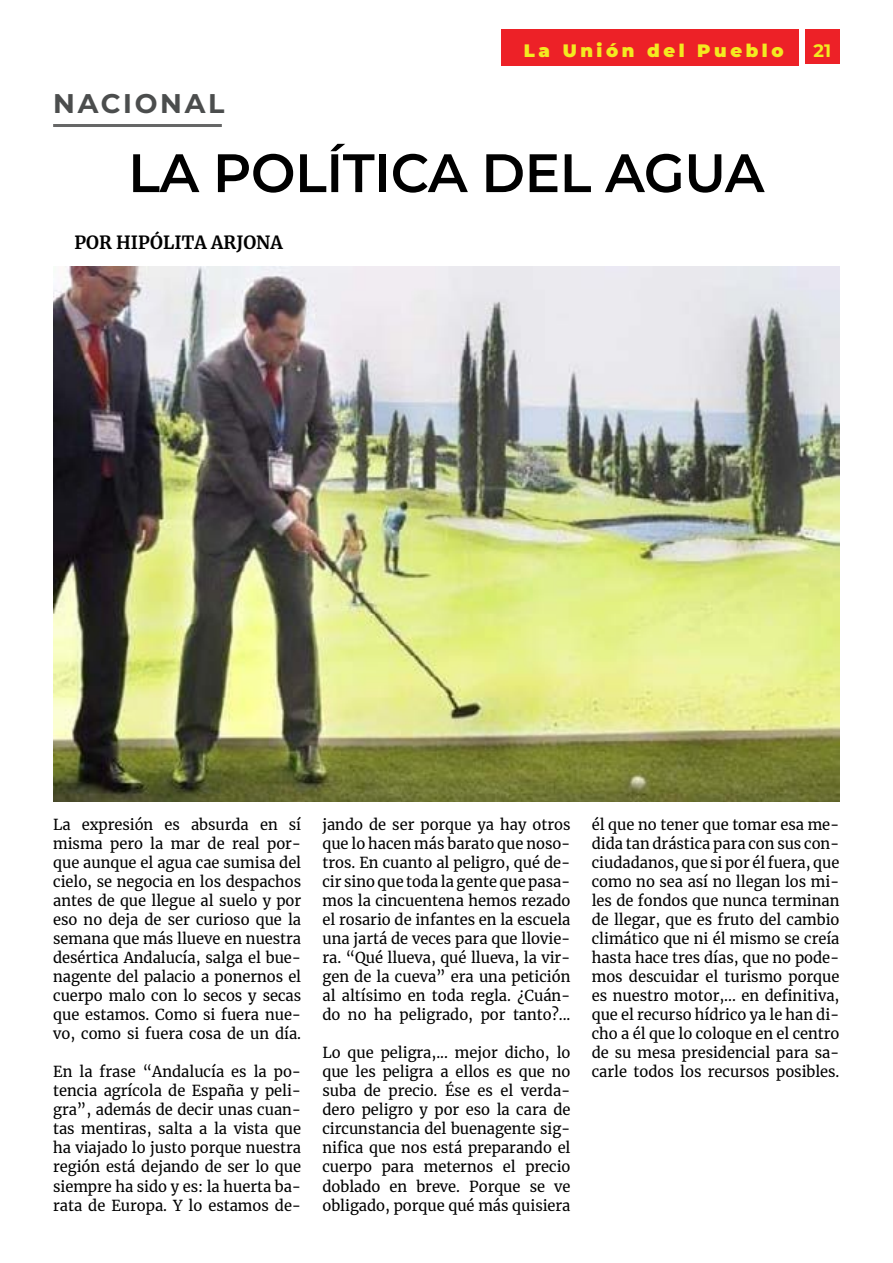
<style>
.page{position:relative;width:893px;height:1263px;background:#fff}
.page>*{position:absolute;margin:0;border:0;box-sizing:border-box;transform-origin:0 0}
.t1{font:600 54px "Montserrat";letter-spacing:-.01em;color:#000}
.t2{font:700 27px "Montserrat";letter-spacing:.1em;color:#4b4d4d}
.t3{font:700 18px "Merriweather";letter-spacing:.005em;color:#000}
.t4{font:900 18px "Montserrat";letter-spacing:.2em;color:#f3ea20}
.t5{font:700 18px "Montserrat";color:#f3ea20}
.t6{font:15px/19px "Merriweather";color:#000;text-align:justify}
</style>
<div class="page">
<div style="left:805px;top:30px;width:34px;height:34px;background:#ed2127"></div>
<div style="left:501px;top:30px;width:298px;height:36px;background:#ed2127"></div>
<hr style="left:53px;top:124px;width:169px;height:3px;background:#666767">
<img style="left:53px;top:266px;width:786px;height:536px">
<h2 class="t2" style="left:53px;top:85px;width:173px">NACIONAL</h2>
<p class="t4" style="left:524px;top:38px;width:261px">La Unión del Pueblo</p>
<p class="t5" style="left:813px;top:38px;width:19px">21</p>
<h1 class="t1" style="left:128px;top:137px;width:638px">LA POLÍTICA DEL AGUA</h1>
<p class="t3" style="left:74px;top:230px;width:210px">POR HIPÓLITA ARJONA</p>
<p class="t6" style="left:53px;top:814px;width:250px">La expresión es absurda en sí misma pero la mar de real por&shy;que aunque el agua cae sumisa del cielo, se negocia en los despachos antes de que llegue al suelo y por eso no deja de ser curioso que la semana que más llueve en nuestra desértica Andalucía, salga el bue&shy;nagente del palacio a ponernos el cuerpo malo con lo secos y secas que estamos. Como si fuera nue&shy;vo, como si fuera cosa de un día.</p>
<p class="t6" style="left:53px;top:1062px;width:250px">En la frase “Andalucía es la po&shy;tencia agrícola de España y peli&shy;gra”, además de decir unas cuan&shy;tas mentiras, salta a la vista que ha viajado lo justo porque nuestra región está dejando de ser lo que siempre ha sido y es: la huerta ba&shy;rata de Europa. Y lo estamos de-</p>
<p class="t6" style="left:322px;top:814px;width:250px">jando de ser porque ya hay otros que lo hacen más barato que noso&shy;tros. En cuanto al peligro, qué de&shy;cir sino que toda la gente que pasa&shy;mos la cincuentena hemos rezado el rosario de infantes en la escuela una jartá de veces para que llovie&shy;ra. “Qué llueva, qué llueva, la vir&shy;gen de la cueva” era una petición al altísimo en toda regla. ¿Cuán&shy;do no ha peligrado, por tanto?...</p>
<p class="t6" style="left:322px;top:1043px;width:250px">Lo que peligra,... mejor dicho, lo que les peligra a ellos es que no suba de precio. Ése es el verda&shy;dero peligro y por eso la cara de circunstancia del buenagente sig&shy;nifica que nos está preparando el cuerpo para meternos el precio doblado en breve. Porque se ve obligado, porque qué más quisiera</p>
<p class="t6" style="left:592px;top:814px;width:249px">él que no tener que tomar esa me&shy;dida tan drástica para con sus con&shy;ciudadanos, que si por él fuera, que como no sea así no llegan los mi&shy;les de fondos que nunca terminan de llegar, que es fruto del cambio climático que ni él mismo se creía hasta hace tres días, que no pode&shy;mos descuidar el turismo porque es nuestro motor,... en definitiva, que el recurso hídrico ya le han di&shy;cho a él que lo coloque en el centro de su mesa presidencial para sa&shy;carle todos los recursos posibles.</p>
</div>
